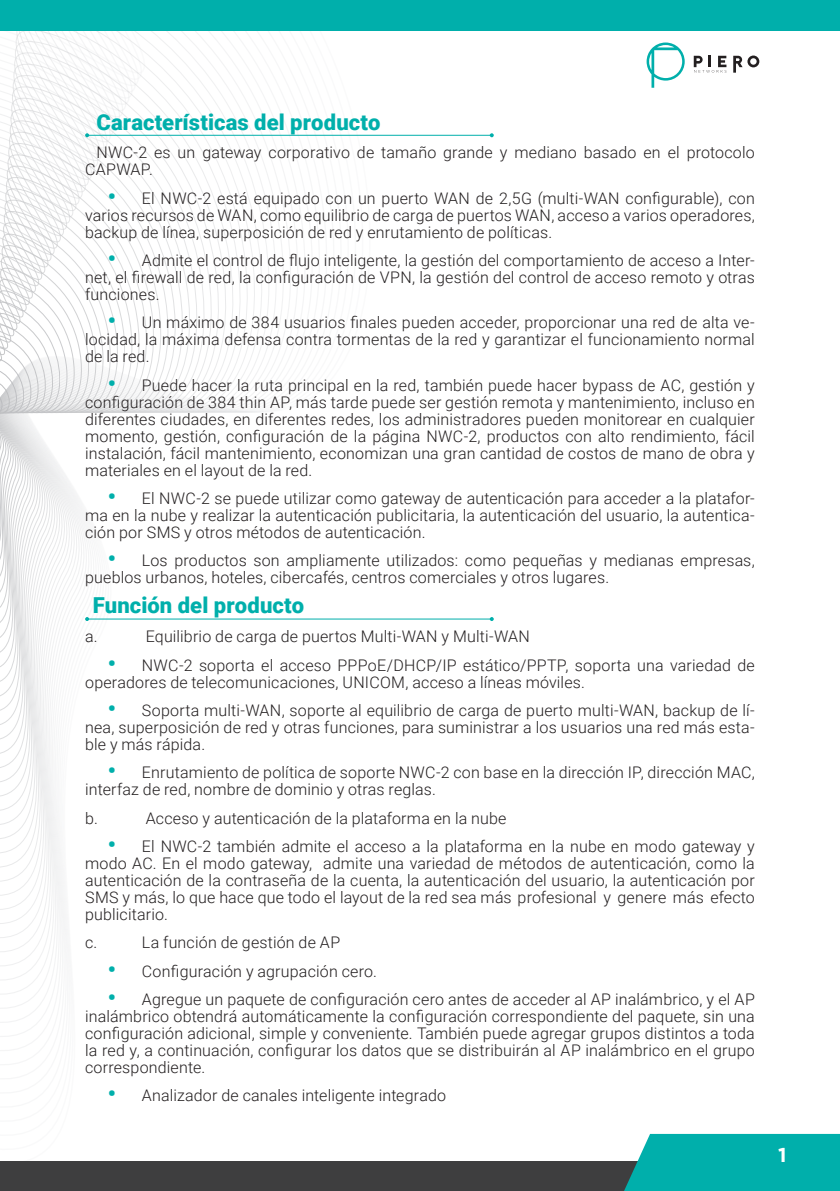
<style>
.page{position:relative;width:840px;height:1191px;background:#fff}
.page>*{position:absolute;margin:0;border:0;box-sizing:border-box;transform-origin:0 0}
.t1{font:900 22px "Roboto";letter-spacing:.005em;color:#00afab}
.t2{font:700 20px "Gotham";color:#fff}
.t3{font:300 16px/17px "Roboto";letter-spacing:.01em;color:#231f20;text-align:justify}
.s1{font-weight:900;font-size:22px;color:#00afab}
</style>
<div class="page">
<svg style="left:0;top:31px;width:233px;height:865px"></svg>
<svg style="left:0;top:41px;width:226px;height:840px"></svg>
<svg style="left:0;top:52px;width:219px;height:815px"></svg>
<svg style="left:0;top:64px;width:211px;height:789px"></svg>
<svg style="left:0;top:75px;width:204px;height:764px"></svg>
<svg style="left:0;top:86px;width:197px;height:739px"></svg>
<svg style="left:0;top:98px;width:190px;height:713px"></svg>
<svg style="left:0;top:109px;width:183px;height:688px"></svg>
<svg style="left:0;top:120px;width:175px;height:663px"></svg>
<svg style="left:0;top:132px;width:168px;height:637px"></svg>
<svg style="left:0;top:143px;width:161px;height:611px"></svg>
<svg style="left:0;top:154px;width:154px;height:586px"></svg>
<svg style="left:0;top:166px;width:146px;height:560px"></svg>
<svg style="left:0;top:177px;width:139px;height:535px"></svg>
<svg style="left:0;top:188px;width:132px;height:510px"></svg>
<svg style="left:0;top:200px;width:125px;height:484px"></svg>
<svg style="left:0;top:211px;width:118px;height:459px"></svg>
<svg style="left:0;top:223px;width:110px;height:433px"></svg>
<svg style="left:0;top:234px;width:103px;height:408px"></svg>
<div style="left:0;top:0;width:839px;height:31px;background:#00afab"></div>
<div style="left:0;top:1160px;width:839px;height:31px;background:#3e3e3f"></div>
<svg style="left:618px;top:1134px;width:221px;height:57px;background:#10afac"></svg>
<svg style="left:646px;top:42px;width:38px;height:46px"></svg>
<svg style="left:733px;top:56px;width:26px;height:17px"></svg>
<svg style="left:693px;top:56px;width:33px;height:17px"></svg>
<hr style="left:87px;top:135px;width:404px;height:1px;background:#00afab">
<svg style="left:85px;top:133px;width:4px;height:4px"></svg>
<svg style="left:489px;top:133px;width:4px;height:4px"></svg>
<hr style="left:87px;top:618px;width:404px;height:1px;background:#00afab">
<svg style="left:0;top:245px;width:96px;height:382px"></svg>
<svg style="left:489px;top:617px;width:4px;height:4px"></svg>
<p class="t1" style="left:96px;top:107px;width:285px">Características del producto</p>
<p class="t3" style="left:85px;top:143px;width:670px;text-indent:11px">NWC-2 es un gateway corporativo de tamaño grande y mediano basado en el protocolo<br>CAPWAP.</p>
<p class="t3" style="left:85px;top:189px;width:670px;text-indent:23px"><span class="s1">•</span> El NWC-2 está equipado con un puerto WAN de 2,5G (multi-WAN configurable), con varios recursos de WAN, como equilibrio de carga de puertos WAN, acceso a varios operadores, backup de línea, superposición de red y enrutamiento de políticas.</p>
<p class="t3" style="left:85px;top:251px;width:670px;text-indent:23px"><span class="s1">•</span> Admite el control de flujo inteligente, la gestión del comportamiento de acceso a Inter&shy;net, el firewall de red, la configuración de VPN, la gestión del control de acceso remoto y otras funciones.</p>
<p class="t3" style="left:85px;top:313px;width:670px;text-indent:23px"><span class="s1">•</span> Un máximo de 384 usuarios finales pueden acceder, proporcionar una red de alta ve&shy;locidad, la máxima defensa contra tormentas de la red y garantizar el funcionamiento normal de la red.</p>
<p class="t3" style="left:85px;top:376px;width:670px;text-indent:23px"><span class="s1">•</span> Puede hacer la ruta principal en la red, también puede hacer bypass de AC, gestión y configuración de 384 thin AP, más tarde puede ser gestión remota y mantenimiento, incluso en diferentes ciudades, en diferentes redes, los administradores pueden monitorear en cualquier momento, gestión, configuración de la página NWC-2, productos con alto rendimiento, fácil instalación, fácil mantenimiento, economizan una gran cantidad de costos de mano de obra y materiales en el layout de la red.</p>
<p class="t3" style="left:85px;top:489px;width:670px;text-indent:23px"><span class="s1">•</span> El NWC-2 se puede utilizar como gateway de autenticación para acceder a la platafor&shy;ma en la nube y realizar la autenticación publicitaria, la autenticación del usuario, la autentica&shy;ción por SMS y otros métodos de autenticación.</p>
<p class="t3" style="left:85px;top:551px;width:670px;text-indent:23px"><span class="s1">•</span> Los productos son ampliamente utilizados: como pequeñas y medianas empresas, pueblos urbanos, hoteles, cibercafés, centros comerciales y otros lugares.</p>
<p class="t1" style="left:93px;top:589px;width:213px">Función del producto</p>
<p class="t3" style="left:85px;top:627px;width:14px">a.</p>
<p class="t3" style="left:146px;top:627px;width:385px">Equilibrio de carga de puertos Multi-WAN y Multi-WAN</p>
<p class="t3" style="left:85px;top:655px;width:670px;text-indent:23px"><span class="s1">•</span> NWC-2 soporta el acceso PPPoE/DHCP/IP estático/PPTP, soporta una variedad de operadores de telecomunicaciones, UNICOM, acceso a líneas móviles.</p>
<p class="t3" style="left:85px;top:701px;width:670px;text-indent:23px"><span class="s1">•</span> Soporta multi-WAN, soporte al equilibrio de carga de puerto multi-WAN, backup de lí&shy;nea, superposición de red y otras funciones, para suministrar a los usuarios una red más esta&shy;ble y más rápida.</p>
<p class="t3" style="left:85px;top:763px;width:670px;text-indent:23px"><span class="s1">•</span> Enrutamiento de política de soporte NWC-2 con base en la dirección IP, dirección MAC, interfaz de red, nombre de dominio y otras reglas.</p>
<p class="t3" style="left:85px;top:809px;width:14px">b.</p>
<p class="t3" style="left:146px;top:809px;width:362px">Acceso y autenticación de la plataforma en la nube</p>
<p class="t3" style="left:85px;top:837px;width:670px;text-indent:23px"><span class="s1">•</span> El NWC-2 también admite el acceso a la plataforma en la nube en modo gateway y modo AC. En el modo gateway, admite una variedad de métodos de autenticación, como la autenticación de la contraseña de la cuenta, la autenticación del usuario, la autenticación por SMS y más, lo que hace que todo el layout de la red sea más profesional y genere más efecto publicitario.</p>
<p class="t3" style="left:85px;top:933px;width:14px">c.</p>
<p class="t3" style="left:142px;top:933px;width:200px">La función de gestión de AP</p>
<p class="t3" style="left:108px;top:962px;width:270px"><span class="s1">•</span> Configuración y agrupación cero.</p>
<p class="t3" style="left:85px;top:990px;width:671px;text-indent:23px"><span class="s1">•</span> Agregue un paquete de configuración cero antes de acceder al AP inalámbrico, y el AP inalámbrico obtendrá automáticamente la configuración correspondiente del paquete, sin una configuración adicional, simple y conveniente. También puede agregar grupos distintos a toda la red y, a continuación, configurar los datos que se distribuirán al AP inalámbrico en el grupo correspondiente.</p>
<p class="t3" style="left:108px;top:1086px;width:340px"><span class="s1">•</span> Analizador de canales inteligente integrado</p>
<p class="t2" style="left:777px;top:1141px;width:10px">1</p>
</div>
